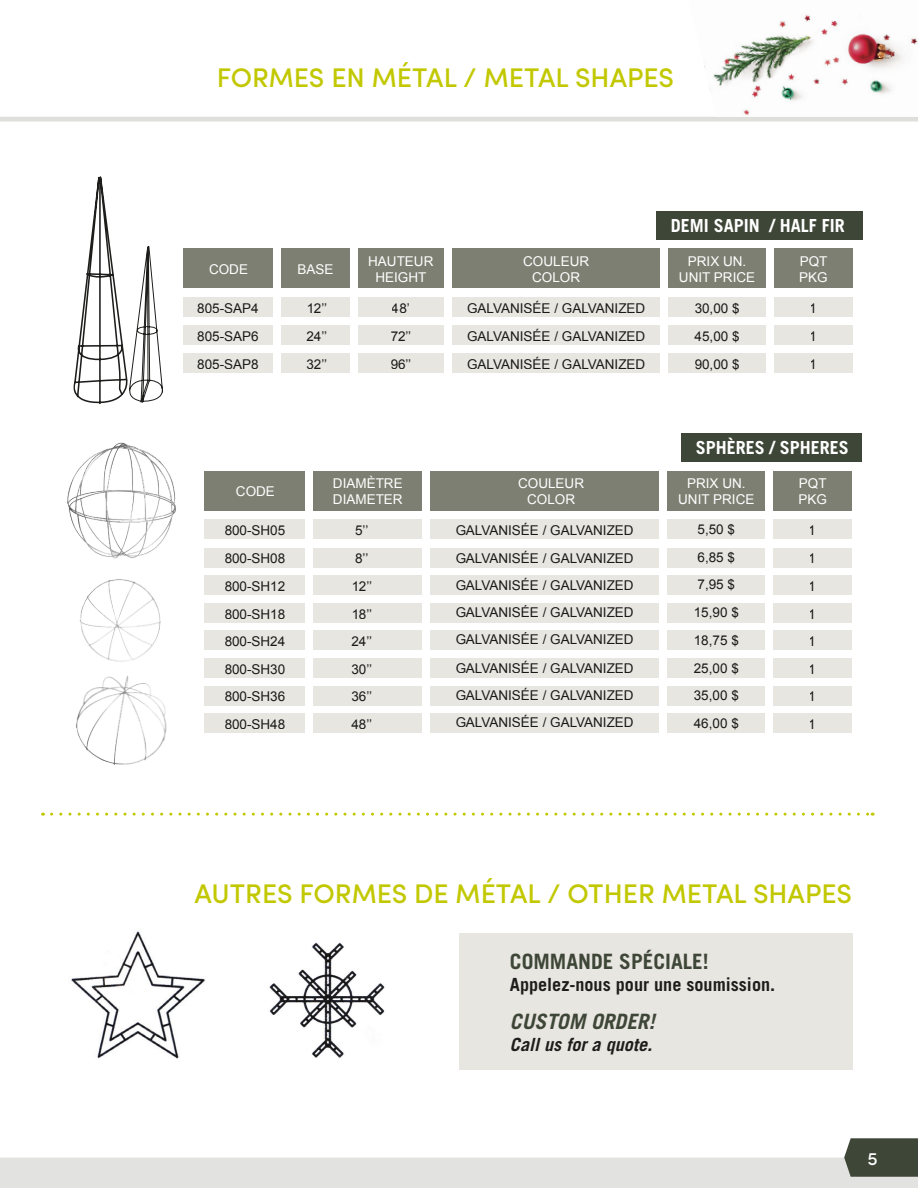
<style>
.page{position:relative;width:918px;height:1188px;background:#fff}
.page>*{position:absolute;margin:0;border:0;box-sizing:border-box;transform-origin:0 0}
.t1{font:500 27px "Sofia Pro";color:#c2c800}
.t2{font:700 21.15px "Trade Gothic LT Std";color:#3e4737}
.t3{font:italic 700 21.15px "Trade Gothic LT Std";color:#3e4737}
.t4{font:700 18.15px "Trade Gothic LT Std";color:#1d1d1b}
.t5{font:italic 700 18.15px "Trade Gothic LT Std";color:#1d1d1b}
.t6{font:700 18px "Trade Gothic LT Std";color:#fff}
.t7{font:500 18px "Sofia Pro";color:#fff}
.t8{font:13.5px/27.9px "Arial";color:#1d1d1b;text-align:justify}
.t9{font:13.5px/16.2px "Arial";color:#fff;text-align:center}
</style>
<div class="page">
<div style="left:0;top:1158px;width:918px;height:30px;background:#e2e3e0"></div>
<svg style="left:0;top:117px;width:918px;height:5px;background:#e1e1dd"></svg>
<img style="left:704px;top:14px;width:214px;height:101px">
<div style="left:459px;top:933px;width:394px;height:137px;background:#e8e6e1"></div>
<img style="left:71px;top:931px;width:134px;height:128px">
<div style="left:183px;top:248px;width:90px;height:40px;background:#7c7f71"></div>
<div style="left:183px;top:297px;width:90px;height:20px;background:#e8e6e1"></div>
<div style="left:183px;top:325px;width:90px;height:20px;background:#e8e6e1"></div>
<div style="left:183px;top:353px;width:90px;height:20px;background:#e8e6e1"></div>
<div style="left:281px;top:248px;width:69px;height:40px;background:#7c7f71"></div>
<svg style="left:281px;top:297px;width:69px;height:20px"></svg>
<svg style="left:281px;top:325px;width:69px;height:20px"></svg>
<svg style="left:281px;top:353px;width:69px;height:20px"></svg>
<div style="left:358px;top:248px;width:85px;height:40px;background:#7c7f71"></div>
<div style="left:452px;top:248px;width:208px;height:40px;background:#7c7f71"></div>
<div style="left:668px;top:248px;width:97px;height:40px;background:#7c7f71"></div>
<div style="left:774px;top:248px;width:79px;height:40px;background:#7c7f71"></div>
<div style="left:358px;top:297px;width:85px;height:20px;background:#e8e6e1"></div>
<div style="left:358px;top:325px;width:85px;height:20px;background:#e8e6e1"></div>
<div style="left:358px;top:353px;width:85px;height:20px;background:#e8e6e1"></div>
<div style="left:452px;top:297px;width:208px;height:20px;background:#e8e6e1"></div>
<div style="left:452px;top:325px;width:208px;height:20px;background:#e8e6e1"></div>
<div style="left:452px;top:353px;width:208px;height:20px;background:#e8e6e1"></div>
<div style="left:668px;top:297px;width:97px;height:20px;background:#e8e6e1"></div>
<div style="left:668px;top:325px;width:97px;height:20px;background:#e8e6e1"></div>
<div style="left:668px;top:353px;width:97px;height:20px;background:#e8e6e1"></div>
<div style="left:774px;top:297px;width:79px;height:20px;background:#e8e6e1"></div>
<div style="left:774px;top:325px;width:79px;height:20px;background:#e8e6e1"></div>
<div style="left:774px;top:353px;width:79px;height:20px;background:#e8e6e1"></div>
<svg style="left:73px;top:176px;width:90px;height:228px"></svg>
<img style="left:67px;top:442px;width:109px;height:117px">
<img style="left:79px;top:579px;width:82px;height:81px">
<img style="left:76px;top:660px;width:91px;height:105px">
<div style="left:205px;top:471px;width:100px;height:40px;background:#7c7f71"></div>
<div style="left:205px;top:519px;width:100px;height:20px;background:#e8e6e1"></div>
<div style="left:205px;top:548px;width:100px;height:19px;background:#e8e6e1"></div>
<div style="left:205px;top:575px;width:100px;height:20px;background:#e8e6e1"></div>
<div style="left:205px;top:603px;width:100px;height:20px;background:#e8e6e1"></div>
<div style="left:205px;top:658px;width:100px;height:20px;background:#e8e6e1"></div>
<div style="left:205px;top:631px;width:100px;height:19px;background:#e8e6e1"></div>
<div style="left:205px;top:686px;width:100px;height:19px;background:#e8e6e1"></div>
<div style="left:205px;top:713px;width:100px;height:20px;background:#e8e6e1"></div>
<div style="left:313px;top:471px;width:109px;height:40px;background:#7c7f71"></div>
<div style="left:313px;top:519px;width:109px;height:20px;background:#e8e6e1"></div>
<div style="left:313px;top:548px;width:109px;height:19px;background:#e8e6e1"></div>
<div style="left:313px;top:575px;width:109px;height:20px;background:#e8e6e1"></div>
<div style="left:313px;top:603px;width:109px;height:20px;background:#e8e6e1"></div>
<div style="left:313px;top:658px;width:109px;height:20px;background:#e8e6e1"></div>
<div style="left:313px;top:631px;width:109px;height:19px;background:#e8e6e1"></div>
<div style="left:313px;top:686px;width:109px;height:19px;background:#e8e6e1"></div>
<div style="left:313px;top:713px;width:109px;height:20px;background:#e8e6e1"></div>
<div style="left:431px;top:471px;width:228px;height:40px;background:#7c7f71"></div>
<div style="left:668px;top:471px;width:97px;height:40px;background:#7c7f71"></div>
<div style="left:773px;top:471px;width:79px;height:40px;background:#7c7f71"></div>
<div style="left:431px;top:519px;width:228px;height:20px;background:#e8e6e1"></div>
<div style="left:431px;top:548px;width:228px;height:19px;background:#e8e6e1"></div>
<div style="left:431px;top:575px;width:228px;height:20px;background:#e8e6e1"></div>
<div style="left:431px;top:603px;width:228px;height:20px;background:#e8e6e1"></div>
<div style="left:431px;top:658px;width:228px;height:20px;background:#e8e6e1"></div>
<div style="left:431px;top:631px;width:228px;height:19px;background:#e8e6e1"></div>
<div style="left:431px;top:686px;width:228px;height:19px;background:#e8e6e1"></div>
<div style="left:431px;top:713px;width:228px;height:20px;background:#e8e6e1"></div>
<div style="left:668px;top:519px;width:97px;height:20px;background:#e8e6e1"></div>
<div style="left:668px;top:548px;width:97px;height:19px;background:#e8e6e1"></div>
<div style="left:668px;top:575px;width:97px;height:20px;background:#e8e6e1"></div>
<div style="left:668px;top:603px;width:97px;height:20px;background:#e8e6e1"></div>
<div style="left:668px;top:658px;width:97px;height:20px;background:#e8e6e1"></div>
<div style="left:668px;top:631px;width:97px;height:19px;background:#e8e6e1"></div>
<div style="left:668px;top:686px;width:97px;height:19px;background:#e8e6e1"></div>
<div style="left:668px;top:713px;width:97px;height:20px;background:#e8e6e1"></div>
<div style="left:773px;top:519px;width:79px;height:20px;background:#e8e6e1"></div>
<div style="left:773px;top:548px;width:79px;height:19px;background:#e8e6e1"></div>
<div style="left:773px;top:575px;width:79px;height:20px;background:#e8e6e1"></div>
<div style="left:773px;top:603px;width:79px;height:20px;background:#e8e6e1"></div>
<div style="left:773px;top:658px;width:79px;height:20px;background:#e8e6e1"></div>
<div style="left:773px;top:631px;width:79px;height:19px;background:#e8e6e1"></div>
<div style="left:773px;top:686px;width:79px;height:20px;background:#e8e6e1"></div>
<div style="left:773px;top:713px;width:79px;height:20px;background:#e8e6e1"></div>
<img style="left:269px;top:942px;width:116px;height:116px">
<div style="left:682px;top:433px;width:180px;height:29px;background:#3e4737"></div>
<div style="left:656px;top:211px;width:206px;height:29px;background:#3e4737"></div>
<svg style="left:52px;top:813px;width:816px;height:3px"></svg>
<svg style="left:844px;top:1138px;width:74px;height:39px;background:#485142"></svg>
<h1 class="t1" style="left:217px;top:57px;width:459px">FORMES EN MÉTAL / METAL SHAPES</h1>
<h3 class="t6" style="left:671px;top:215px;width:176px">DEMI SAPIN / HALF FIR</h3>
<p class="t9" style="left:297px;top:261px;width:38px">BASE</p>
<p class="t9" style="left:523px;top:253px;width:68px">COULEUR<br>COLOR</p>
<p class="t9" style="left:679px;top:253px;width:78px">PRIX UN.<br>UNIT PRICE</p>
<p class="t9" style="left:799px;top:253px;width:30px;text-align:left">PQT<br>PKG</p>
<p class="t9" style="left:209px;top:261px;width:41px">CODE</p>
<p class="t9" style="left:368px;top:253px;width:67px">HAUTEUR<br>HEIGHT</p>
<p class="t8" style="left:197px;top:294px;width:63px">805-SAP4<br>805-SAP6<br>805-SAP8</p>
<p class="t8" style="left:306px;top:294px;width:22px">12’’</p>
<p class="t8" style="left:392px;top:294px;width:20px">48’</p>
<p class="t8" style="left:306px;top:323px;width:22px">24’’</p>
<p class="t8" style="left:391px;top:323px;width:22px">72’’</p>
<p class="t8" style="left:306px;top:350px;width:22px">32’’</p>
<p class="t8" style="left:391px;top:350px;width:22px">96’’</p>
<p class="t8" style="left:467px;top:294px;width:180px">GALVANISÉE / GALVANIZED GALVANISÉE / GALVANIZED GALVANISÉE / GALVANIZED</p>
<p class="t8" style="left:695px;top:294px;width:47px">30,00 $ 45,00 $ 90,00 $</p>
<p class="t8" style="left:810px;top:294px;width:9px">1<br>1<br>1</p>
<h3 class="t6" style="left:696px;top:436px;width:155px">SPHÈRES / SPHERES</h3>
<p class="t9" style="left:236px;top:484px;width:41px">CODE</p>
<p class="t9" style="left:333px;top:475px;width:71px;text-align:left">DIAMÈTRE<br>DIAMETER</p>
<p class="t9" style="left:518px;top:475px;width:68px">COULEUR<br>COLOR</p>
<p class="t9" style="left:678px;top:475px;width:78px">PRIX UN.<br>UNIT PRICE</p>
<p class="t9" style="left:798px;top:475px;width:30px;text-align:left">PQT<br>PKG</p>
<p class="t8" style="left:225px;top:516px;width:62px">800-SH05<br>800-SH08<br>800-SH12<br>800-SH18</p>
<p class="t8" style="left:351px;top:516px;width:22px;text-align:left">5’’<br>8’’<br>12’’<br>18’’</p>
<p class="t8" style="left:225px;top:628px;width:62px">800-SH24</p>
<p class="t8" style="left:351px;top:628px;width:22px">24’’</p>
<p class="t8" style="left:225px;top:655px;width:62px">800-SH30</p>
<p class="t8" style="left:351px;top:655px;width:22px">30’’</p>
<p class="t8" style="left:225px;top:683px;width:62px;line-height:27.2px">800-SH36<br>800-SH48</p>
<p class="t8" style="left:351px;top:683px;width:22px;line-height:27.2px">36’’<br>48’’</p>
<p class="t8" style="left:455px;top:517px;width:180px;line-height:27.5px">GALVANISÉE / GALVANIZED GALVANISÉE / GALVANIZED GALVANISÉE / GALVANIZED GALVANISÉE / GALVANIZED</p>
<p class="t8" style="left:455px;top:626px;width:180px">GALVANISÉE / GALVANIZED</p>
<p class="t8" style="left:455px;top:654px;width:180px">GALVANISÉE / GALVANIZED</p>
<p class="t8" style="left:455px;top:682px;width:180px;line-height:27.2px">GALVANISÉE / GALVANIZED<br>GALVANISÉE / GALVANIZED</p>
<p class="t8" style="left:694px;top:515px;width:47px;text-align:left">5,50 $<br>6,85 $<br>7,95 $<br>15,90 $<br>18,75 $<br>25,00 $<br>35,00 $<br>46,00 $</p>
<p class="t8" style="left:809px;top:516px;width:9px">1<br>1<br>1<br>1</p>
<p class="t8" style="left:809px;top:628px;width:9px">1</p>
<p class="t8" style="left:809px;top:655px;width:9px">1</p>
<p class="t8" style="left:809px;top:683px;width:9px;line-height:27.2px">1<br>1</p>
<h1 class="t1" style="left:194px;top:873px;width:659px">AUTRES FORMES DE MÉTAL / OTHER METAL SHAPES</h1>
<h2 class="t2" style="left:510px;top:949px;width:200px">COMMANDE SPÉCIALE!</h2>
<h3 class="t4" style="left:510px;top:973px;width:267px">Appelez-nous pour une soumission.</h3>
<h2 class="t3" style="left:510px;top:1009px;width:146px">CUSTOM ORDER!</h2>
<h3 class="t5" style="left:510px;top:1033px;width:144px">Call us for a quote.</h3>
<h3 class="t7" style="left:868px;top:1145px;width:12px">5</h3>
</div>
